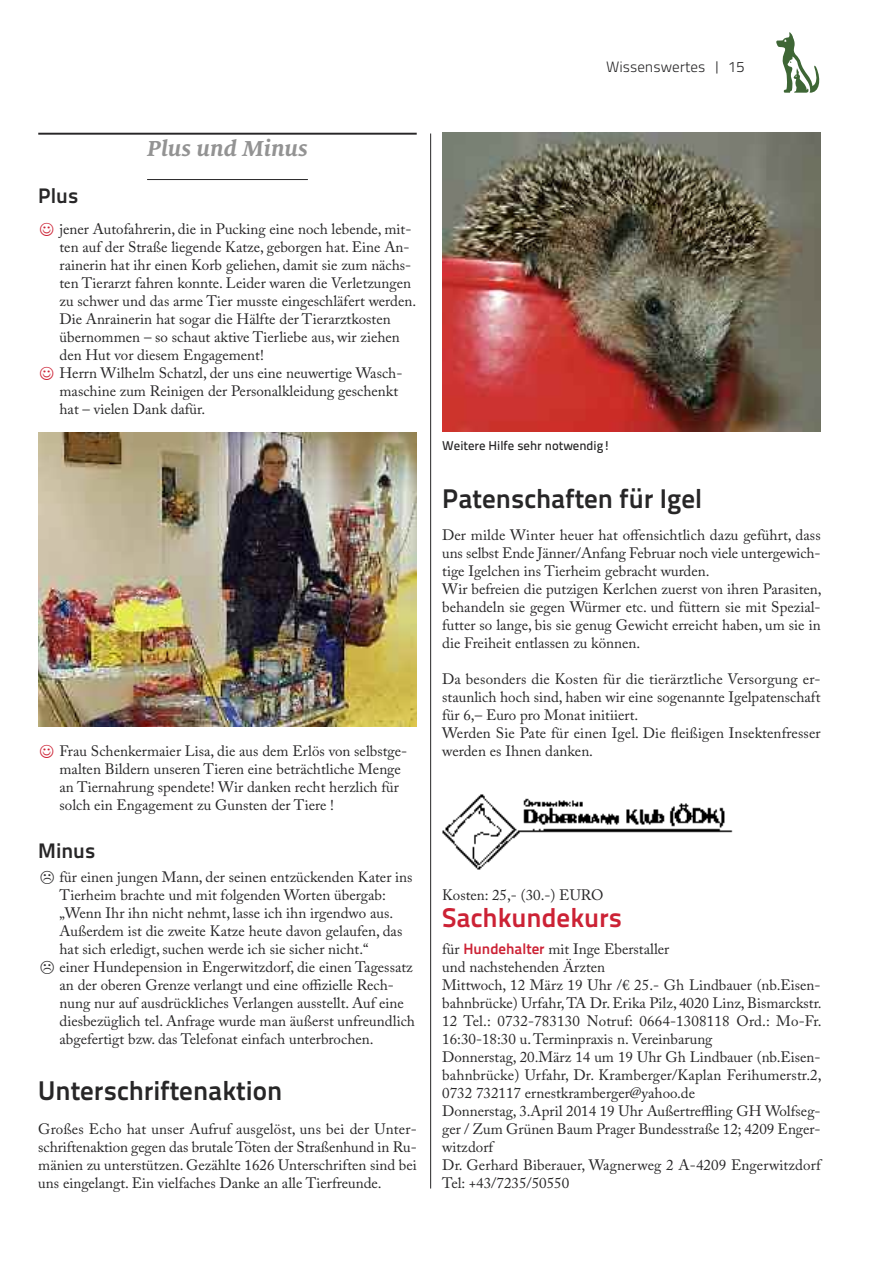
<style>
.page{position:relative;width:893px;height:1263px;background:#fff}
.page>*{position:absolute;margin:0;border:0;box-sizing:border-box;transform-origin:0 0}
.t1{font:27px "Titillium Text 25 L 800 wt";color:#272627}
.t2{font:27px "Titillium Text 25 L 800 wt";color:#cc2235}
.t3{font:italic 700 24px "Milo Serif OT";color:#939393}
.t4{font:21px "Titillium Text 25 L 800 wt";color:#272627}
.t5{font:15px/18px "Adobe Caslon Pro";color:#272627}
.t6{font:15px "Titillium Text 25 L 250 wt";color:#272627}
.t7{font:12.75px "Titillium Text 25 L 600 wt";color:#272627}
.s1{color:#cc2235}
.s2{font-family:"Titillium Text 25 L 800 wt";color:#cc2235}
</style>
<div class="page">
<svg style="left:776px;top:32px;width:44px;height:61px"></svg>
<hr style="left:430px;top:133px;width:1px;height:1055px;background:#272627">
<img style="left:442px;top:794px;width:291px;height:76px">
<hr style="left:38px;top:133px;width:379px;height:2px;background:#272627">
<hr style="left:147px;top:179px;width:161px;height:1px;background:#272627">
<img style="left:442px;top:133px;width:379px;height:299px">
<img style="left:38px;top:432px;width:379px;height:295px">
<p class="t6" style="left:606px;top:61px;width:140px">Wissenswertes | 15</p>
<h2 class="t3" style="left:147px;top:139px;width:162px">Plus und Minus</h2>
<h3 class="t4" style="left:38px;top:188px;width:42px">Plus</h3>
<p class="t5" style="left:38px;top:222px;width:375px"><span class="s1">☺</span> jener Autofahrerin, die in Pucking eine noch lebende, mit-</p>
<p class="t5" style="left:60px;top:240px;width:351px">ten auf der Straße liegende Katze, geborgen hat. Eine An-</p>
<p class="t5" style="left:60px;top:258px;width:353px">rainerin hat ihr einen Korb geliehen, damit sie zum nächs-</p>
<p class="t5" style="left:60px;top:276px;width:353px">ten Tierarzt fahren konnte. Leider waren die Verletzungen</p>
<p class="t5" style="left:60px;top:294px;width:358px">zu schwer und das arme Tier musste eingeschläfert werden.</p>
<p class="t5" style="left:60px;top:312px;width:333px">Die Anrainerin hat sogar die Hälfte der Tierarztkosten</p>
<p class="t5" style="left:60px;top:330px;width:342px">übernommen – so schaut aktive Tierliebe aus, wir ziehen</p>
<p class="t5" style="left:60px;top:348px;width:206px">den Hut vor diesem Engagement!</p>
<p class="t5" style="left:38px;top:366px;width:366px"><span class="s1">☺</span> Herrn Wilhelm Schatzl, der uns eine neuwertige Wasch-</p>
<p class="t5" style="left:60px;top:384px;width:340px">maschine zum Reinigen der Personalkleidung geschenkt</p>
<p class="t5" style="left:60px;top:402px;width:147px">hat – vielen Dank dafür.</p>
<p class="t5" style="left:60px;top:744px;width:349px;text-indent:-21px"><span class="s1">☺</span> Frau Schenkermaier Lisa, die aus dem Erlös von selbstge&shy;malten Bildern unseren Tieren eine beträchtliche Menge an Tiernahrung spendete! Wir danken recht herzlich für solch ein Engagement zu Gunsten der Tiere !</p>
<h3 class="t4" style="left:38px;top:843px;width:59px">Minus</h3>
<p class="t5" style="left:38px;top:870px;width:376px">☹ für einen jungen Mann, der seinen entzückenden Kater ins</p>
<p class="t5" style="left:60px;top:888px;width:328px">Tierheim brachte und mit folgenden Worten übergab:</p>
<p class="t5" style="left:60px;top:906px;width:335px">„Wenn Ihr ihn nicht nehmt, lasse ich ihn irgendwo aus.</p>
<p class="t5" style="left:60px;top:924px;width:344px">Außerdem ist die zweite Katze heute davon gelaufen, das</p>
<p class="t5" style="left:60px;top:942px;width:311px">hat sich erledigt, suchen werde ich sie sicher nicht.“</p>
<p class="t5" style="left:38px;top:960px;width:376px">☹ einer Hundepension in Engerwitzdorf, die einen Tagessatz</p>
<p class="t5" style="left:60px;top:978px;width:336px">an der oberen Grenze verlangt und eine offizielle Rech-</p>
<p class="t5" style="left:60px;top:996px;width:346px">nung nur auf ausdrückliches Verlangen ausstellt. Auf eine</p>
<p class="t5" style="left:60px;top:1014px;width:357px">diesbezüglich tel. Anfrage wurde man äußerst unfreundlich</p>
<p class="t5" style="left:60px;top:1032px;width:316px">abgefertigt bzw. das Telefonat einfach unterbrochen.</p>
<h1 class="t1" style="left:38px;top:1081px;width:245px">Unterschriftenaktion</h1>
<p class="t5" style="left:38px;top:1122px;width:380px;text-align:justify">Großes Echo hat unser Aufruf ausgelöst, uns bei der Unter&shy;schriftenaktion gegen das brutale Töten der Straßenhund in Ru&shy;mänien zu unterstützen. Gezählte 1626 Unterschriften sind bei uns eingelangt. Ein vielfaches Danke an alle Tierfreunde.</p>
<p class="t7" style="left:442px;top:441px;width:169px">Weitere Hilfe sehr notwendig!</p>
<h1 class="t1" style="left:442px;top:489px;width:261px">Patenschaften für Igel</h1>
<p class="t5" style="left:442px;top:528px;width:381px">Der milde Winter heuer hat offensichtlich dazu geführt, dass uns selbst Ende Jänner/Anfang Februar noch viele untergewich&shy;tige Igelchen ins Tierheim gebracht wurden.<br>Wir befreien die putzigen Kerlchen zuerst von ihren Parasiten, behandeln sie gegen Würmer etc. und füttern sie mit Spezial&shy;futter so lange, bis sie genug Gewicht erreicht haben, um sie in die Freiheit entlassen zu können.</p>
<p class="t5" style="left:442px;top:672px;width:380px">Da besonders die Kosten für die tierärztliche Versorgung er&shy;staunlich hoch sind, haben wir eine sogenannte Igelpatenschaft für 6,– Euro pro Monat initiiert.<br>Werden Sie Pate für einen Igel. Die fleißigen Insektenfresser werden es Ihnen danken.</p>
<p class="t5" style="left:442px;top:888px;width:163px">Kosten: 25,- (30.-) EURO</p>
<h1 class="t2" style="left:442px;top:908px;width:182px">Sachkundekurs</h1>
<p class="t5" style="left:442px;top:942px;width:381px">für <span class="s2">Hundehalter</span> mit Inge Eberstaller<br>und nachstehenden Ärzten<br>Mittwoch, 12 März 19 Uhr /€ 25.- Gh Lindbauer (nb.Eisen&shy;bahnbrücke) Urfahr,TA Dr. Erika Pilz, 4020 Linz, Bismarckstr.<br>12 Tel.: 0732-783130 Notruf: 0664-1308118 Ord.: Mo-Fr.<br>16:30-18:30 u.Terminpraxis n. Vereinbarung<br>Donnerstag, 20.März 14 um 19 Uhr Gh Lindbauer (nb.Eisen&shy;bahnbrücke) Urfahr, Dr. Kramberger/Kaplan Ferihumerstr.2, 0732 732117 ernestkramberger@yahoo.de<br>Donnerstag, 3.April 2014 19 Uhr Außertreffling GH Wolfseg&shy;ger / Zum Grünen Baum Prager Bundesstraße 12; 4209 Enger&shy;witzdorf<br>Dr. Gerhard Biberauer, Wagnerweg 2 A-4209 Engerwitzdorf Tel: +43/7235/50550</p>
</div>
